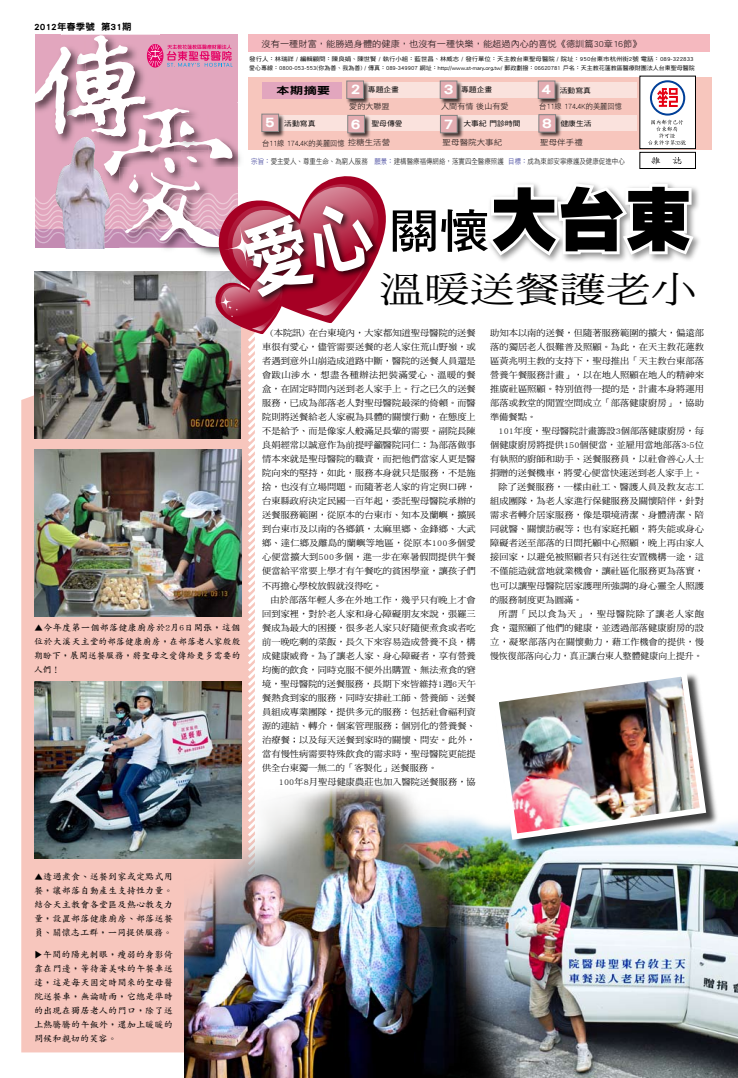
<style>
.page{position:relative;width:738px;height:1078px;background:#fff}
.page>*{position:absolute;margin:0;border:0;box-sizing:border-box;transform-origin:0 0}
.t1{font:900 67.7px "AR Hei B5";color:#000}
.t2{font:35.8px "DF Ming Std W5";color:#000;scale:1.26 1}
.t3{font:14.1px "DF Hei Std W9";color:#fff;scale:1.21 1}
.t4{font:10.1px "DF Hei Std W9";color:#000;scale:1.34 1}
.t5{font:9.2px "DF Hei Std W9";color:#000}
.t6{font:8.8px/14px "DF Ming Std W5";letter-spacing:.01em;color:#000;text-align:justify;scale:1.04 1}
.t7{font:700 8.8px/14px "AR Kai B5";letter-spacing:.005em;color:#000;text-align:justify;scale:1.04 1}
.t8{font:8.8px "DF Hei Std W3";color:#000;scale:1.04 1}
.t9{font:8.8px "DF Ming Std W5";letter-spacing:.01em;color:#000}
.t10{font:8.8px "DF Ming Std W5";letter-spacing:.04em;color:#000;scale:1.04 1}
.t11{font:8.8px "DF Ming Std W5";letter-spacing:.065em;color:#000;scale:1.04 1}
.t12{font:7.7px "DF Hei Std W3";color:#000;scale:.93 1}
.t13{font:7.7px "DF Hei Std W3";color:#000;scale:1.04 1}
.t14{font:7.7px "DF Hei Std W3";color:#000;scale:1.1 1}
.t15{font:7.5px "DF Hei Std W3";color:#000;scale:.86 1}
.t16{font:7.1px "DF Hei Std W5";color:#000;scale:1.1 1}
.t17{font:5.8px/9px "DF Hei Std W5";color:#000;scale:1.1 1}
.s1{font-family:"DF Hei Std W9";font-size:14.1px;color:#fff}
.s2{color:#1d2088}
.s3{font-size:7.1px}
.s4{font-family:"DF Hei Std W7";font-weight:400;font-size:46.7px}
</style>
<div class="page">
<svg style="left:21px;top:397px;width:164px;height:655px;background:#f6c7be"></svg>
<div style="left:248px;top:34px;width:460px;height:18px;background:#f5b9bf"></div>
<div style="left:248px;top:77px;width:463px;height:73px;background:#f7c6bd"></div>
<div style="left:348px;top:82px;width:288px;height:16px;background:#fae2dd"></div>
<div style="left:262px;top:116px;width:374px;height:15px;background:#fae2dd"></div>
<div style="left:439px;top:80px;width:24px;height:25px;background:#000;opacity:.75"></div>
<div style="left:440px;top:81px;width:16px;height:17px;background:#e3acb1"></div>
<div style="left:439px;top:81px;width:18px;height:18px;border:1px solid #848484"></div>
<div style="left:537px;top:114px;width:25px;height:25px;background:#000;opacity:.75"></div>
<div style="left:538px;top:115px;width:17px;height:17px;background:#e3acb1"></div>
<div style="left:538px;top:114px;width:17px;height:18px;border:1px solid #848484"></div>
<div style="left:439px;top:114px;width:24px;height:26px;background:#000;opacity:.75"></div>
<div style="left:440px;top:115px;width:17px;height:18px;background:#e3acb1"></div>
<div style="left:440px;top:115px;width:17px;height:18px;border:1px solid #848484"></div>
<div style="left:639px;top:76px;width:56px;height:73px;background:#fff"></div>
<div style="left:639px;top:152px;width:56px;height:17px;border:1px solid #000"></div>
<svg style="left:651px;top:157px;width:8px;height:7px"></svg>
<svg style="left:672px;top:157px;width:9px;height:7px"></svg>
<svg style="left:648px;top:80px;width:37px;height:65px"></svg>
<div style="left:537px;top:80px;width:24px;height:25px;background:#000;opacity:.75"></div>
<div style="left:538px;top:81px;width:16px;height:17px;background:#e3acb1"></div>
<div style="left:537px;top:81px;width:18px;height:18px;border:1px solid #848484"></div>
<img style="left:519px;top:822px;width:218px;height:255px">
<div style="left:493px;top:671px;width:225px;height:181px;background:#000;opacity:.75"></div>
<img style="left:493px;top:671px;width:215px;height:171px">
<div style="left:485px;top:180px;width:216px;height:84px;background:#000;opacity:.44"></div>
<svg style="left:485px;top:180px;width:212px;height:80px"></svg>
<img style="left:185px;top:763px;width:334px;height:314px">
<img style="left:28px;top:34px;width:381px;height:848px">
<p class="t5" style="left:34px;top:21px;width:99px">2012年春季號 第31期</p>
<p class="t8" style="left:261px;top:39px;width:366px">沒有一種財富，能勝過身體的健康，也沒有一種快樂，能超過內心的喜悅《德訓篇30章16節》</p>
<p class="t17" style="left:249px;top:55px;width:406px">發行人：林瑞祥 / 編輯顧問：陳良娟、陳世賢 / 執行小組：藍世昌、林威志 / 發行單位：天主教台東聖母醫院 / 院址：950台東市杭州街2號 電話：089-322833愛心專線：0800-053-553(你為善、我為善) / 傳真：089-349907 網址：http://www.st-mary.org.tw/ 郵政劃撥：06620781 戶名：天主教花蓮教區醫療財團法人台東聖母醫院</p>
<p class="t4" style="left:276px;top:85px;width:42px">本期摘要</p>
<h3 class="t3" style="left:350px;top:81px;width:10px">2</h3>
<h3 class="t3" style="left:443px;top:82px;width:10px">3</h3>
<p class="t16" style="left:540px;top:87px;width:47px"><span class="s1">4</span> 活動寫真</p>
<p class="t16" style="left:367px;top:85px;width:30px">專題企畫</p>
<p class="t13" style="left:349px;top:102px;width:40px">愛的大聯盟</p>
<p class="t16" style="left:460px;top:85px;width:30px">專題企畫</p>
<p class="t13" style="left:441px;top:102px;width:66px">人間有情 後山有愛</p>
<p class="t12" style="left:539px;top:102px;width:90px">台11線 174.4K的美麗回憶</p>
<h3 class="t3" style="left:264px;top:115px;width:10px">5</h3>
<h3 class="t3" style="left:350px;top:116px;width:10px">6</h3>
<h3 class="t3" style="left:443px;top:116px;width:10px">7</h3>
<h3 class="t3" style="left:541px;top:115px;width:10px">8</h3>
<p class="t16" style="left:463px;top:119px;width:53px">大事紀 門診時間</p>
<p class="t16" style="left:560px;top:120px;width:30px">健康生活</p>
<p class="t14" style="left:540px;top:138px;width:40px">聖母伴手禮</p>
<p class="t16" style="left:284px;top:119px;width:30px">活動寫真</p>
<p class="t16" style="left:371px;top:120px;width:30px">聖母傳愛</p>
<p class="t12" style="left:262px;top:139px;width:139px">台11線 174.4K的美麗回憶控糖生活營</p>
<p class="t14" style="left:442px;top:138px;width:56px">聖母醫院大事紀</p>
<p class="t15" style="left:251px;top:158px;width:435px"><span class="s2">宗旨：</span>愛主愛人<span class="s3">、</span>尊重生命<span class="s3">、</span>為窮人服務 <span class="s2">願景：</span>建構醫療福傳網絡，落實四全醫療照護 <span class="s2">目標：</span>成為東部安寧療護及健康促進中心</p>
<h1 class="t1" style="left:388px;top:185px;width:304px"><span class="s4">關懷</span>大台東</h1>
<h2 class="t2" style="left:379px;top:270px;width:253px">溫暖送餐護老小</h2>
<p class="t7" style="left:34px;top:621px;width:200px">▲今年度第一個部落健康廚房於2月6日開張，這個位於大溪天主堂的部落健康廚房，在部落老人家殷殷期盼下，展開送餐服務，將聖母之愛傳給更多需要的人們！</p>
<p class="t6" style="left:262px;top:326px;width:207px;text-indent:9px">(本院訊) 在台東境內，大家都知道聖母醫院的送餐車很有愛心，儘管需要送餐的老人家住荒山野嶺，或者遇到意外山崩造成道路中斷，醫院的送餐人員還是會跋山涉水，想盡各種辦法把裝滿愛心、溫暖的餐盒，在固定時間內送到老人家手上。行之已久的送餐服務，已成為部落老人對聖母醫院最深的倚賴。而醫院則將送餐給老人家視為具體的關懷行動，在態度上不是給予、而是像家人般滿足長輩的需要。副院長陳良娟經常以誠意作為前提呼籲醫院同仁：為部落做事情本來就是聖母醫院的職責，而把他們當家人更是醫院向來的堅持，如此，服務本身就只是服務，不是施捨，也沒有立場問題。而隨著老人家的肯定與口碑，台東縣政府決定民國一百年起，委託聖母醫院承辦的送餐服務範圍，從原本的台東市、知本及蘭嶼，擴展到台東市及以南的各鄉鎮，太麻里鄉、金鋒鄉、大武鄉、達仁鄉及離島的蘭嶼等地區，從原本100多個愛心便當擴大到500多個，進一步在寒暑假間提供午餐便當給平常要上學才有午餐吃的貧困學童，讓孩子們不再擔心學校放假就沒得吃。</p>
<p class="t6" style="left:262px;top:592px;width:207px;text-indent:9px">由於部落年輕人多在外地工作，幾乎只有晚上才會回到家裡，對於老人家和身心障礙朋友來說，張羅三餐成為最大的困擾，很多老人家只好隨便煮食或者吃前一晚吃剩的菜飯，長久下來容易造成營養不良，構成健康威脅。為了讓老人家、身心障礙者，享有營養均衡的飲食，同時克服不便外出購置、無法煮食的窘境，聖母醫院的送餐服務，長期下來皆維持1週6天午餐熱食到家的服務，同時安排社工師、營養師、送餐員組成專業團隊，提供多元的服務：包括社會福利資源的連結、轉介，個案管理服務；個別化的營養餐、治療餐；以及每天送餐到家時的關懷、問安。此外，當有慢性病需要特殊飲食的需求時，聖母醫院更能提供全台東獨一無二的「客製化」送餐服務。</p>
<p class="t6" style="left:279px;top:774px;width:191px">100年8月聖母健康農莊也加入醫院送餐服務，協</p>
<p class="t6" style="left:489px;top:326px;width:207px">助知本以南的送餐，但隨著服務範圍的擴大，偏遠部落的獨居老人很難普及照顧。為此，在天主教花蓮教區黃兆明主教的支持下，聖母推出「天主教台東部落營養午餐服務計畫」，以在地人照顧在地人的精神來推廣社區照顧。特別值得一提的是，計畫本身將運用部落或教堂的閒置空間成立「部落健康廚房」，協助準備餐點。</p>
<p class="t6" style="left:498px;top:424px;width:199px">101年度，聖母醫院計畫籌設3個部落健康廚房，每</p>
<p class="t6" style="left:489px;top:438px;width:207px">個健康廚房將提供150個便當，並雇用當地部落3~5位</p>
<p class="t6" style="left:489px;top:452px;width:207px">有執照的廚師和助手、送餐服務員，以社會善心人士</p>
<p class="t6" style="left:489px;top:466px;width:205px">捐贈的送餐機車，將愛心便當快速送到老人家手上。</p>
<p class="t6" style="left:498px;top:480px;width:199px">除了送餐服務，一樣由社工、醫護人員及教友志工</p>
<p class="t6" style="left:489px;top:494px;width:207px">組成團隊，為老人家進行保健服務及關懷陪伴，針對</p>
<p class="t6" style="left:489px;top:508px;width:207px">需求者轉介居家服務，像是環境清潔、身體清潔、陪</p>
<p class="t6" style="left:489px;top:522px;width:207px">同就醫、關懷訪視等；也有家庭托顧，將失能或身心</p>
<p class="t6" style="left:489px;top:536px;width:207px">障礙者送至部落的日間托顧中心照顧，晚上再由家人</p>
<p class="t6" style="left:489px;top:550px;width:207px">接回家，以避免被照顧者只有送往安置機構一途，這</p>
<p class="t6" style="left:489px;top:564px;width:207px">不僅能造就當地就業機會，讓社區化服務更為落實，</p>
<p class="t6" style="left:489px;top:578px;width:207px">也可以讓聖母醫院居家護理所強調的身心靈全人照護</p>
<p class="t6" style="left:489px;top:592px;width:90px">的服務制度更為圓滿。</p>
<p class="t11" style="left:498px;top:608px;width:199px">所謂「民以食為天」，聖母醫院除了讓老人家飽</p>
<p class="t6" style="left:489px;top:620px;width:207px">食，還照顧了他們的健康，並透過部落健康廚房的設</p>
<p class="t10" style="left:489px;top:636px;width:207px">立，凝聚部落內在關懷動力，藉工作機會的提供，慢</p>
<p class="t9" style="left:489px;top:650px;width:214px">慢恢復部落向心力，真正讓台東人整體健康向上提升。</p>
<p class="t7" style="left:34px;top:869px;width:135px">▲透過煮食、送餐到家或定點式用餐，讓部落自動產生支持性力量。結合天主教會各堂區及熱心教友力量，設置部落健康廚房、部落送餐員、關懷志工群，一同提供服務。</p>
<p class="t7" style="left:34px;top:947px;width:135px;text-indent:9px">午間的陽光刺眼，瘦弱的身影倚靠在門邊，等待著美味的午餐車送達，這是每天固定時間來的聖母醫院送餐車，無論晴雨，它總是準時的出現在獨居老人的門口，除了送上熱騰騰的午飯外，還加上暖暖的問候和親切的笑容。</p>
<p class="t7" style="left:45px;top:949px;width:10px;rotate:90deg">▲</p>
</div>
